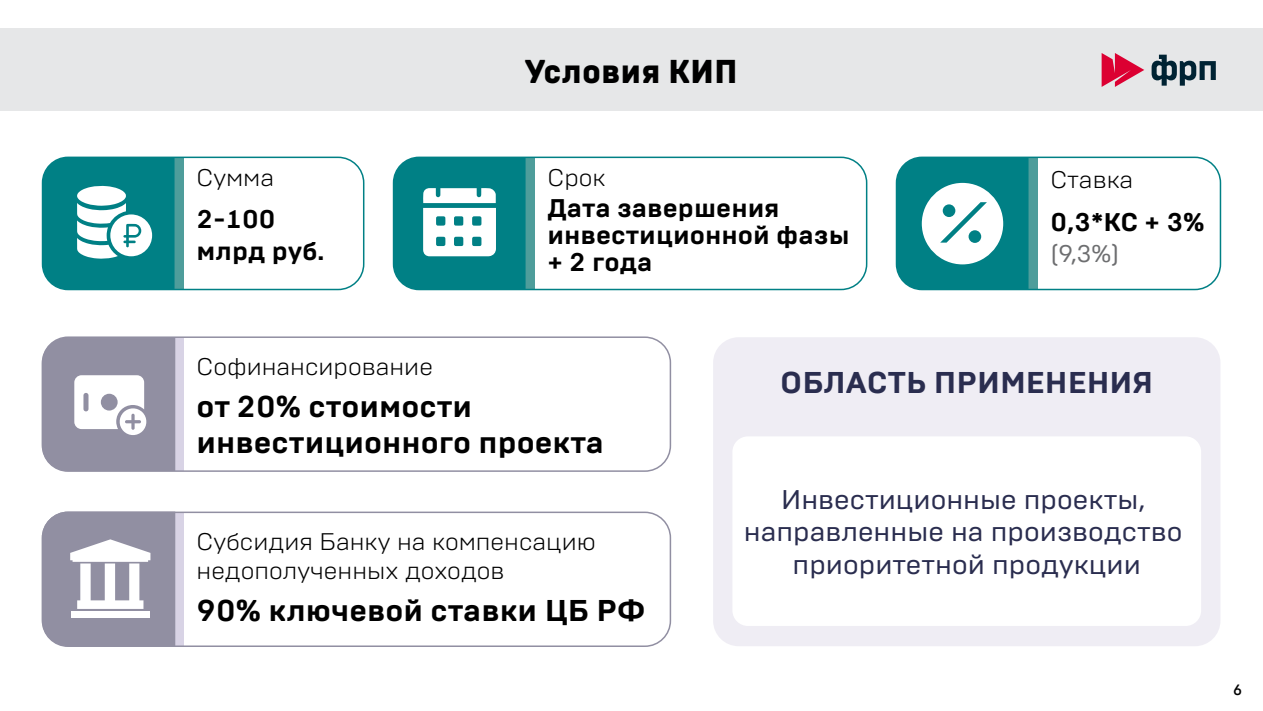
<style>
.page{position:relative;width:1263px;height:711px;background:#fff}
.page>*{position:absolute;margin:0;border:0;box-sizing:border-box;transform-origin:0 0}
.t1{font:900 33px "Brutal Type";color:#000}
.t2{font:700 30px/36px "Brutal Type";color:#000;scale:1.06 1}
.t3{font:700 30px "Brutal Type";color:#2a2d4f;scale:1.06 1}
.t4{font:27px/32.4px "Brutal Type";color:#2a2d4f;text-align:center;scale:1.06 1}
.t5{font:700 25.5px/27px "Brutal Type";color:#000;scale:1.06 1}
.t6{font:300 24px/28.8px "Brutal Type";color:#000;scale:1.06 1}
.t7{font:24px "Brutal Type";color:#6d6e70;scale:1.06 1}
.t8{font:500 15px "Brutal Type";color:#000}
</style>
<div class="page">
<div style="left:0;top:29px;width:1263px;height:82px;background:#e6e7e8"></div>
<svg style="left:1101px;top:53px;width:43px;height:34px"></svg>
<svg style="left:1151px;top:55px;width:65px;height:31px"></svg>
<div style="left:713px;top:337px;width:507px;height:308px;background:#efedf4;border-radius:26px"></div>
<div style="left:732px;top:436px;width:469px;height:189px;background:#fff;border-radius:16px"></div>
<div style="left:166px;top:338px;width:17px;height:132px;background:#d8d3e5"></div>
<div style="left:166px;top:512px;width:17px;height:133px;background:#d8d3e5"></div>
<div style="left:166px;top:157px;width:17px;height:132px;background:#4e9d9b"></div>
<div style="left:42px;top:156px;width:322px;height:134px;border:2px solid #008085;border-radius:26px"></div>
<svg style="left:43px;top:157px;width:132px;height:132px"></svg>
<div style="left:517px;top:157px;width:17px;height:132px;background:#4e9d9b"></div>
<div style="left:393px;top:156px;width:474px;height:134px;border:2px solid #008085;border-radius:26px"></div>
<svg style="left:394px;top:157px;width:132px;height:132px"></svg>
<div style="left:1019px;top:157px;width:18px;height:132px;background:#4e9d9b"></div>
<div style="left:896px;top:156px;width:325px;height:134px;border:2px solid #008085;border-radius:26px"></div>
<svg style="left:896px;top:157px;width:132px;height:132px"></svg>
<div style="left:42px;top:336px;width:629px;height:135px;border:2px solid #918fa2;border-radius:26px"></div>
<div style="left:42px;top:511px;width:629px;height:135px;border:2px solid #918fa2;border-radius:26px"></div>
<svg style="left:41px;top:511px;width:135px;height:135px"></svg>
<svg style="left:41px;top:336px;width:135px;height:135px"></svg>
<h1 class="t1" style="left:525px;top:51px;width:214px">Условия КИП</h1>
<p class="t6" style="left:197px;top:163px;width:75px">Сумма</p>
<p class="t5" style="left:197px;top:203px;width:123px;line-height:32px">2-100 млрд руб.</p>
<p class="t6" style="left:548px;top:163px;width:56px">Срок</p>
<p class="t5" style="left:547px;top:195px;width:287px">Дата завершения инвестиционной фазы + 2 года</p>
<p class="t6" style="left:1050px;top:165px;width:80px">Ставка</p>
<p class="t5" style="left:1050px;top:208px;width:147px">0,3*КС + 3%</p>
<p class="t7" style="left:1050px;top:238px;width:66px">(9,3%)</p>
<p class="t6" style="left:197px;top:352px;width:224px">Софинансирование</p>
<p class="t2" style="left:197px;top:388px;width:386px">от 20% стоимости инвестиционного проекта</p>
<p class="t6" style="left:197px;top:527px;width:378px">Субсидия Банку на компенсацию недополученных доходов</p>
<p class="t2" style="left:197px;top:592px;width:425px">90% ключевой ставки ЦБ РФ</p>
<p class="t3" style="left:780px;top:364px;width:353px">ОБЛАСТЬ ПРИМЕНЕНИЯ</p>
<p class="t4" style="left:744px;top:482px;width:415px">Инвестиционные проекты, направленные на производство приоритетной продукции</p>
<p class="t8" style="left:1233px;top:679px;width:10px">6</p>
</div>
